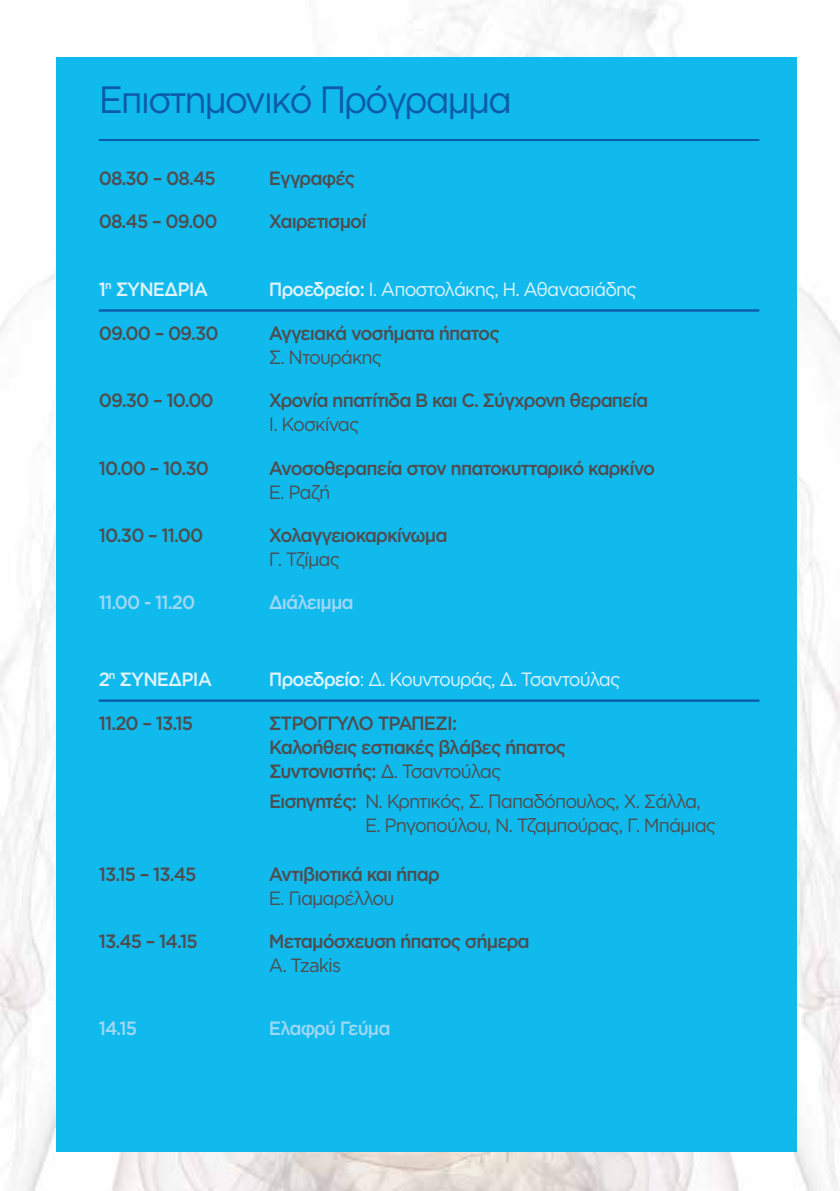
<style>
.page{position:relative;width:840px;height:1191px;background:#fff}
.page>*{position:absolute;margin:0;border:0;box-sizing:border-box;transform-origin:0 0}
.t1{font:38px "Gotham Greek";letter-spacing:-.06em;color:#0b5ba7;scale:.95 1}
.t2{font:500 19.2px/24px "Gotham Greek";letter-spacing:-.05em;color:#4d4d4f;scale:.95 1}
.t3{font:19.2px/24px "Gotham Greek";letter-spacing:-.05em;color:#4d4d4f;scale:.95 1}
.t4{font:19.2px "Gotham Greek";letter-spacing:-.05em;color:#e1f4fd;scale:.95 1}
.t5{font:500 19.2px "Gotham Greek";letter-spacing:-.05em;color:#a0d8f5;scale:.95 1}
.t6{font:500 19.2px "Gotham Greek";letter-spacing:-.05em;color:#e1f4fd;scale:.95 1}
.s1{font-weight:500}
.s2{font-weight:400}
</style>
<div class="page">
<img style="left:0;top:0;width:839px;height:1191px">
<div style="left:57px;top:57px;width:739px;height:1094px;background:#11baed"></div>
<hr style="left:99px;top:309px;width:660px;height:3px;background:#0b5ba7">
<hr style="left:99px;top:699px;width:660px;height:3px;background:#0b5ba7">
<hr style="left:99px;top:139px;width:660px;height:2px;background:#0b5ba7">
<h1 class="t1" style="left:99px;top:78px;width:436px">Επιστημονικό Πρόγραμμα</h1>
<p class="t2" style="left:99px;top:166px;width:125px">08.30 – 08.45</p>
<p class="t2" style="left:269px;top:166px;width:92px">Εγγραφές</p>
<p class="t2" style="left:99px;top:209px;width:127px">08.45 – 09.00</p>
<p class="t2" style="left:269px;top:209px;width:104px">Χαιρετισμοί</p>
<p class="t6" style="left:99px;top:278px;width:117px">1<sup>η</sup> ΣΥΝΕΔΡΙΑ</p>
<p class="t4" style="left:269px;top:278px;width:388px"><span class="s1">Προεδρείο:</span> Ι . Αποστολάκης, Η. Αθανασιάδης</p>
<p class="t2" style="left:99px;top:321px;width:128px">09.00 – 09.30</p>
<p class="t2" style="left:269px;top:321px;width:244px">Αγγειακά νοσήματα ήπατος</p>
<p class="t3" style="left:269px;top:345px;width:121px">Σ. Ντουράκης</p>
<p class="t2" style="left:99px;top:388px;width:123px">09.30 – 10.00</p>
<p class="t2" style="left:269px;top:388px;width:400px">Χρονία ηπατίτιδα B και C. Σύγχρονη θεραπεία</p>
<p class="t3" style="left:269px;top:412px;width:97px">Ι . Κοσκίνας</p>
<p class="t2" style="left:99px;top:455px;width:117px">10.00 – 10.30</p>
<p class="t2" style="left:269px;top:455px;width:407px">Ανοσοθεραπεία στον ηπατοκυτταρικό καρκίνο</p>
<p class="t3" style="left:269px;top:479px;width:66px">Ε. Ραζή</p>
<p class="t2" style="left:99px;top:522px;width:111px">10.30 – 11.00</p>
<p class="t2" style="left:269px;top:522px;width:189px">Χολαγγειοκαρκίνωμα</p>
<p class="t3" style="left:269px;top:546px;width:76px">Γ. Τζίμας</p>
<p class="t5" style="left:99px;top:591px;width:103px">11.00 - 11.20</p>
<p class="t5" style="left:269px;top:591px;width:91px">Διάλειμμα</p>
<p class="t6" style="left:99px;top:668px;width:121px">2<sup>η</sup> ΣΥΝΕΔΡΙΑ</p>
<p class="t4" style="left:269px;top:668px;width:371px"><span class="s1">Προεδρείο</span>: Δ. Κουντουράς, Δ. Τσαντούλας</p>
<p class="t2" style="left:99px;top:711px;width:101px">11.20 – 13.15</p>
<p class="t2" style="left:269px;top:711px;width:314px">ΣΤΡΟΓΓΥΛΌ ΤΡΑΠΈΖΙ:<br>Καλοήθεις εστιακές βλάβες ήπατος<br>Συντονιστής: <span class="s2">Δ. Τσαντούλας</span></p>
<p class="t3" style="left:365px;top:789px;width:371px;text-indent:-96px"><span class="s1">Εισηγητές:</span> Ν. Κρητικός, Σ. Παπαδόπουλος, Χ. Σάλλα,<br>Ε. Ρηγοπούλου, Ν. Τζαμπούρας, Γ. Μπάμιας</p>
<p class="t2" style="left:99px;top:861px;width:104px">13.15 – 13.45</p>
<p class="t2" style="left:269px;top:861px;width:181px">Αντιβιοτικά και ήπαρ</p>
<p class="t3" style="left:269px;top:885px;width:133px">Ε. Γιαμαρέλλου</p>
<p class="t2" style="left:99px;top:928px;width:106px">13.45 – 14.15</p>
<p class="t2" style="left:269px;top:928px;width:276px">Μεταμόσχευση ήπατος σήμερα</p>
<p class="t3" style="left:269px;top:953px;width:77px">A. Tzakis</p>
<p class="t5" style="left:99px;top:1016px;width:42px">14.15</p>
<p class="t5" style="left:269px;top:1016px;width:129px">Ελαφρύ Γεύμα</p>
</div>
